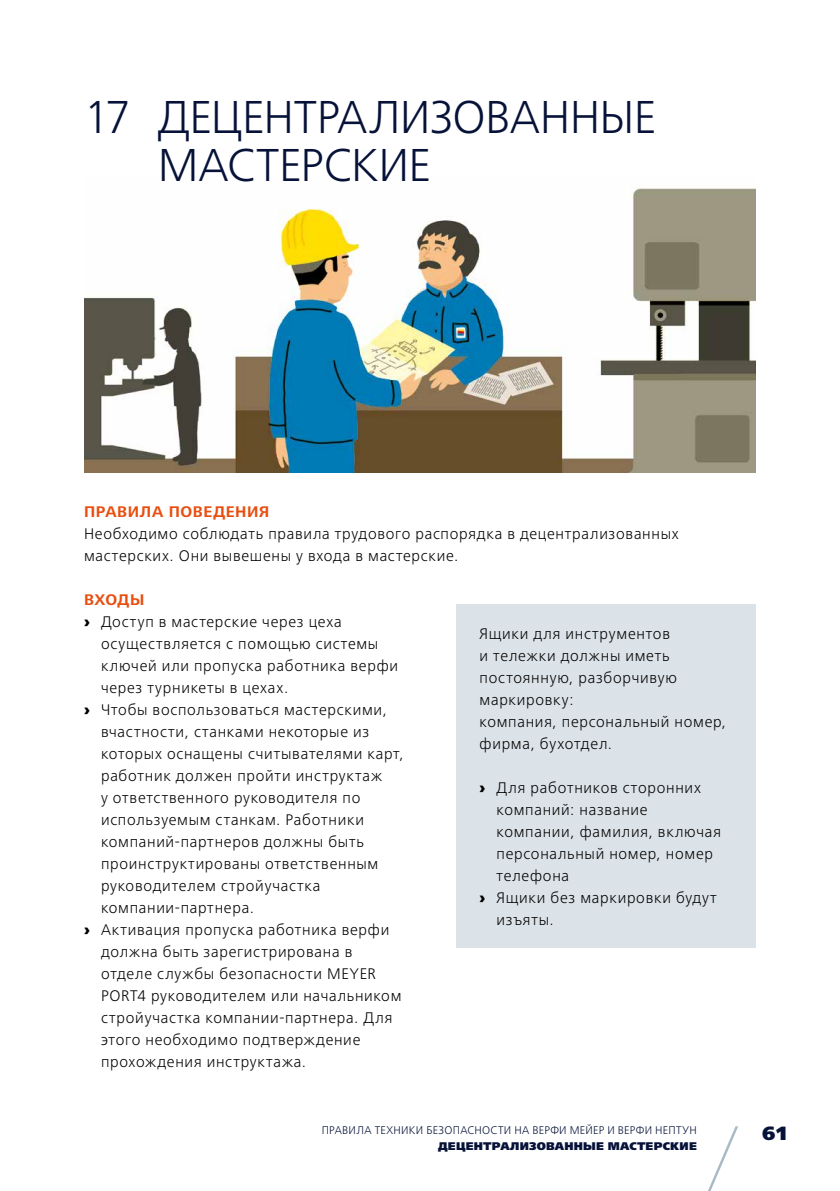
<style>
.page{position:relative;width:840px;height:1191px;background:#fff}
.page>*{position:absolute;margin:0;border:0;box-sizing:border-box;transform-origin:0 0}
.t1{font:300 48px/48px "Frutiger Next LTW1 G";letter-spacing:-.015em;color:#061238}
.t2{font:900 20px "Frutiger Next LTW1 G";color:#061238}
.t3{font:300 16px/22px "Frutiger Next LTW1 G";letter-spacing:.045em;color:#000}
.t4{font:700 16px "Frutiger Next LTW1 G";letter-spacing:.035em;color:#e94e0f}
.t5{font:300 11.6px "Frutiger Next LTW1 G";letter-spacing:.02em;color:#061238}
.t6{font:900 11.6px "Frutiger Next LTW1 G";letter-spacing:.02em;color:#061238}
.s1{font-weight:900}
</style>
<div class="page">
<div style="left:456px;top:605px;width:299px;height:342px;background:#dce3e8"></div>
<img style="left:84px;top:187px;width:671px;height:286px">
<svg style="left:708px;top:1126px;width:29px;height:65px"></svg>
<h1 class="t1" style="left:158px;top:93px;width:499px;text-indent:-74px">17 ДЕЦЕНТРАЛИЗОВАННЫЕ<br>МАСТЕРСКИЕ</h1>
<p class="t4" style="left:84px;top:502px;width:187px">ПРАВИЛА ПОВЕДЕНИЯ</p>
<p class="t3" style="left:84px;top:522px;width:596px">Необходимо соблюдать правила трудового распорядка в децентрализованных мастерских. Они вывешены у входа в мастерские.</p>
<p class="t4" style="left:84px;top:590px;width:62px">ВХОДЫ</p>
<p class="t3" style="left:84px;top:610px;width:259px"><span class="s1">›</span> Доступ в мастерские через цеха</p>
<p class="t3" style="left:101px;top:632px;width:279px">осуществляется с помощью системы</p>
<p class="t3" style="left:101px;top:654px;width:298px">ключей или пропуска работника верфи</p>
<p class="t3" style="left:101px;top:676px;width:189px">через турникеты в цехах.</p>
<p class="t3" style="left:84px;top:698px;width:304px"><span class="s1">›</span> Чтобы воспользоваться мастерскими,</p>
<p class="t3" style="left:101px;top:720px;width:269px">вчастности, станками некоторые из</p>
<p class="t3" style="left:101px;top:742px;width:304px">которых оснащены считывателями карт,</p>
<p class="t3" style="left:101px;top:764px;width:282px">работник должен пройти инструктаж</p>
<p class="t3" style="left:101px;top:786px;width:261px">у ответственного руководителя по</p>
<p class="t3" style="left:101px;top:808px;width:264px">используемым станкам. Работники</p>
<p class="t3" style="left:101px;top:830px;width:264px">компаний-партнеров должны быть</p>
<p class="t3" style="left:101px;top:852px;width:279px">проинструктированы ответственным</p>
<p class="t3" style="left:101px;top:874px;width:221px">руководителем стройучастка</p>
<p class="t3" style="left:101px;top:896px;width:154px">компании-партнера.</p>
<p class="t3" style="left:84px;top:918px;width:306px"><span class="s1">›</span> Активация пропуска работника верфи</p>
<p class="t3" style="left:101px;top:940px;width:253px">должна быть зарегистрирована в</p>
<p class="t3" style="left:101px;top:962px;width:276px">отделе службы безопасности MEYER</p>
<p class="t3" style="left:101px;top:984px;width:302px">PORT4 руководителем или начальником</p>
<p class="t3" style="left:101px;top:1006px;width:293px">стройучастка компании-партнера. Для</p>
<p class="t3" style="left:101px;top:1028px;width:261px">этого необходимо подтверждение</p>
<p class="t3" style="left:101px;top:1050px;width:206px">прохождения инструктажа.</p>
<p class="t3" style="left:479px;top:622px;width:248px">Ящики для инструментов<br>и тележки должны иметь постоянную, разборчивую маркировку:<br>компания, персональный номер, фирма, бухотдел.</p>
<p class="t3" style="left:479px;top:776px;width:223px"><span class="s1">›</span> Для работников сторонних</p>
<p class="t3" style="left:496px;top:798px;width:152px">компаний: название</p>
<p class="t3" style="left:496px;top:820px;width:226px">компании, фамилия, включая</p>
<p class="t3" style="left:496px;top:842px;width:218px">персональный номер, номер</p>
<p class="t3" style="left:496px;top:864px;width:74px">телефона</p>
<p class="t3" style="left:479px;top:886px;width:238px"><span class="s1">›</span> Ящики без маркировки будут</p>
<p class="t3" style="left:496px;top:908px;width:59px">изъяты.</p>
<p class="t5" style="left:321px;top:1123px;width:376px">ПРАВИЛА ТЕХНИКИ БЕЗОПАСНОСТИ НА ВЕРФИ МЕЙЕР И ВЕРФИ НЕПТУН</p>
<p class="t2" style="left:761px;top:1121px;width:28px">61</p>
<p class="t6" style="left:438px;top:1139px;width:260px">ДЕЦЕНТРАЛИЗОВАННЫЕ МАСТЕРСКИЕ</p>
</div>
